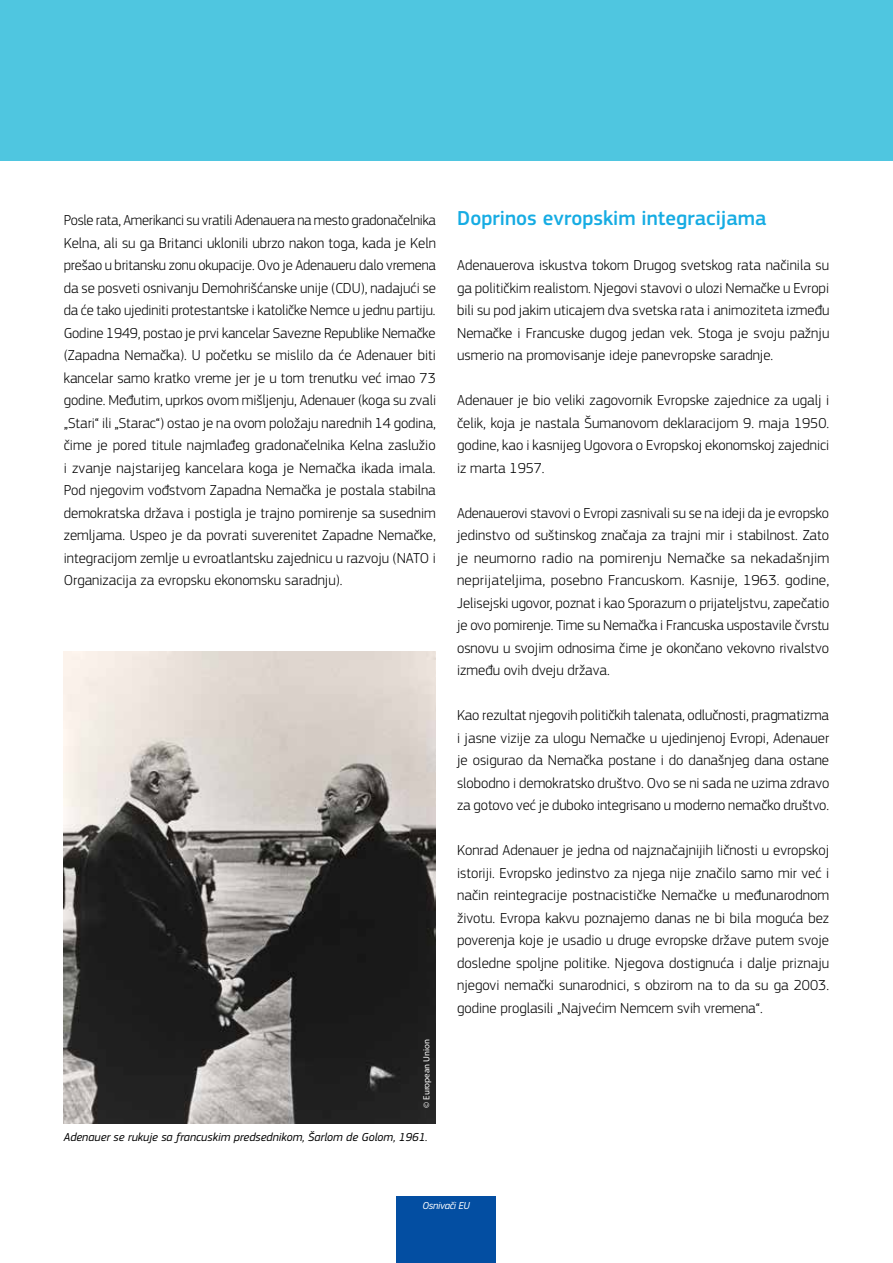
<style>
.page{position:relative;width:893px;height:1263px;background:#fff}
.page>*{position:absolute;margin:0;border:0;box-sizing:border-box;transform-origin:0 0}
.t1{font:500 21px "EC Square Sans Pro";color:#16ace3}
.t2{font:300 15px/22.5px "EC Square Sans Pro";color:#000;text-align:justify}
.t3{font:italic 12px "EC Square Sans Pro";color:#000}
.t4{font:italic 10.5px "EC Square Sans Pro";letter-spacing:-.03em;color:#fff}
.t5{font:9px "Myriad Pro";color:#fff}
</style>
<div class="page">
<div style="left:0;top:0;width:893px;height:160px;background:#4fc6e0"></div>
<img style="left:64px;top:651px;width:372px;height:473px">
<div style="left:397px;top:1196px;width:99px;height:67px;background:#034ea2"></div>
<hr style="left:892px;top:160px;width:1px;height:564px;background:#79d0e6">
<hr style="left:892px;top:0;width:1px;height:160px;background:#fff">
<p class="t2" style="left:64px;top:209px;width:374px">Posle rata, Amerikanci su vratili Adenauera na mesto gradonačelnika Kelna, ali su ga Britanci uklonili ubrzo nakon toga, kada je Keln prešao u britansku zonu okupacije. Ovo je Adenaueru dalo vremena da se posveti osnivanju Demohrišćanske unije (CDU), nadajući se da će tako ujediniti protestantske i katoličke Nemce u jednu partiju.<br>Godine 1949, postao je prvi kancelar Savezne Republike Nemačke (Zapadna Nemačka). U početku se mislilo da će Adenauer biti kancelar samo kratko vreme jer je u tom trenutku već imao 73 godine. Međutim, uprkos ovom mišljenju, Adenauer (koga su zvali „Stari“ ili „Starac“) ostao je na ovom položaju narednih 14 godina, čime je pored titule najmlađeg gradonačelnika Kelna zaslužio i zvanje najstarijeg kancelara koga je Nemačka ikada imala.<br>Pod njegovim vođstvom Zapadna Nemačka je postala stabilna demokratska država i postigla je trajno pomirenje sa susednim zemljama. Uspeo je da povrati suverenitet Zapadne Nemačke, integracijom zemlje u evroatlantsku zajednicu u razvoju (NATO i Organizacija za evropsku ekonomsku saradnju).</p>
<h1 class="t1" style="left:457px;top:206px;width:311px">Doprinos evropskim integracijama</h1>
<p class="t2" style="left:457px;top:254px;width:374px">Adenauerova iskustva tokom Drugog svetskog rata načinila su ga političkim realistom. Njegovi stavovi o ulozi Nemačke u Evropi bili su pod jakim uticajem dva svetska rata i animoziteta između Nemačke i Francuske dugog jedan vek. Stoga je svoju pažnju usmerio na promovisanje ideje panevropske saradnje.</p>
<p class="t2" style="left:457px;top:389px;width:374px">Adenauer je bio veliki zagovornik Evropske zajednice za ugalj i čelik, koja je nastala Šumanovom deklaracijom 9. maja 1950. godine, kao i kasnijeg Ugovora o Evropskoj ekonomskoj zajednici iz marta 1957.</p>
<p class="t2" style="left:457px;top:501px;width:374px">Adenauerovi stavovi o Evropi zasnivali su se na ideji da je evropsko jedinstvo od suštinskog značaja za trajni mir i stabilnost. Zato je neumorno radio na pomirenju Nemačke sa nekadašnjim neprijateljima, posebno Francuskom. Kasnije, 1963. godine, Jelisejski ugovor, poznat i kao Sporazum o prijateljstvu, zapečatio je ovo pomirenje. Time su Nemačka i Francuska uspostavile čvrstu osnovu u svojim odnosima čime je okončano vekovno rivalstvo između ovih dveju država.</p>
<p class="t2" style="left:457px;top:704px;width:374px">Kao rezultat njegovih političkih talenata, odlučnosti, pragmatizma i jasne vizije za ulogu Nemačke u ujedinjenoj Evropi, Adenauer je osigurao da Nemačka postane i do današnjeg dana ostane slobodno i demokratsko društvo. Ovo se ni sada ne uzima zdravo za gotovo već je duboko integrisano u moderno nemačko društvo.</p>
<p class="t2" style="left:457px;top:839px;width:374px">Konrad Adenauer je jedna od najznačajnijih ličnosti u evropskoj istoriji. Evropsko jedinstvo za njega nije značilo samo mir već i način reintegracije postnacističke Nemačke u međunarodnom životu. Evropa kakvu poznajemo danas ne bi bila moguća bez poverenja koje je usadio u druge evropske države putem svoje dosledne spoljne politike. Njegova dostignuća i dalje priznaju njegovi nemački sunarodnici, s obzirom na to da su ga 2003. godine proglasili „Najvećim Nemcem svih vremena“.</p>
<p class="t5" style="left:421px;top:1108px;width:70px;rotate:-90deg">© European Union</p>
<p class="t3" style="left:64px;top:1130px;width:366px">Adenauer se rukuje sa francuskim predsednikom, Šarlom de Golom, 1961.</p>
<p class="t4" style="left:422px;top:1200px;width:49px">Osnivači EU</p>
</div>
